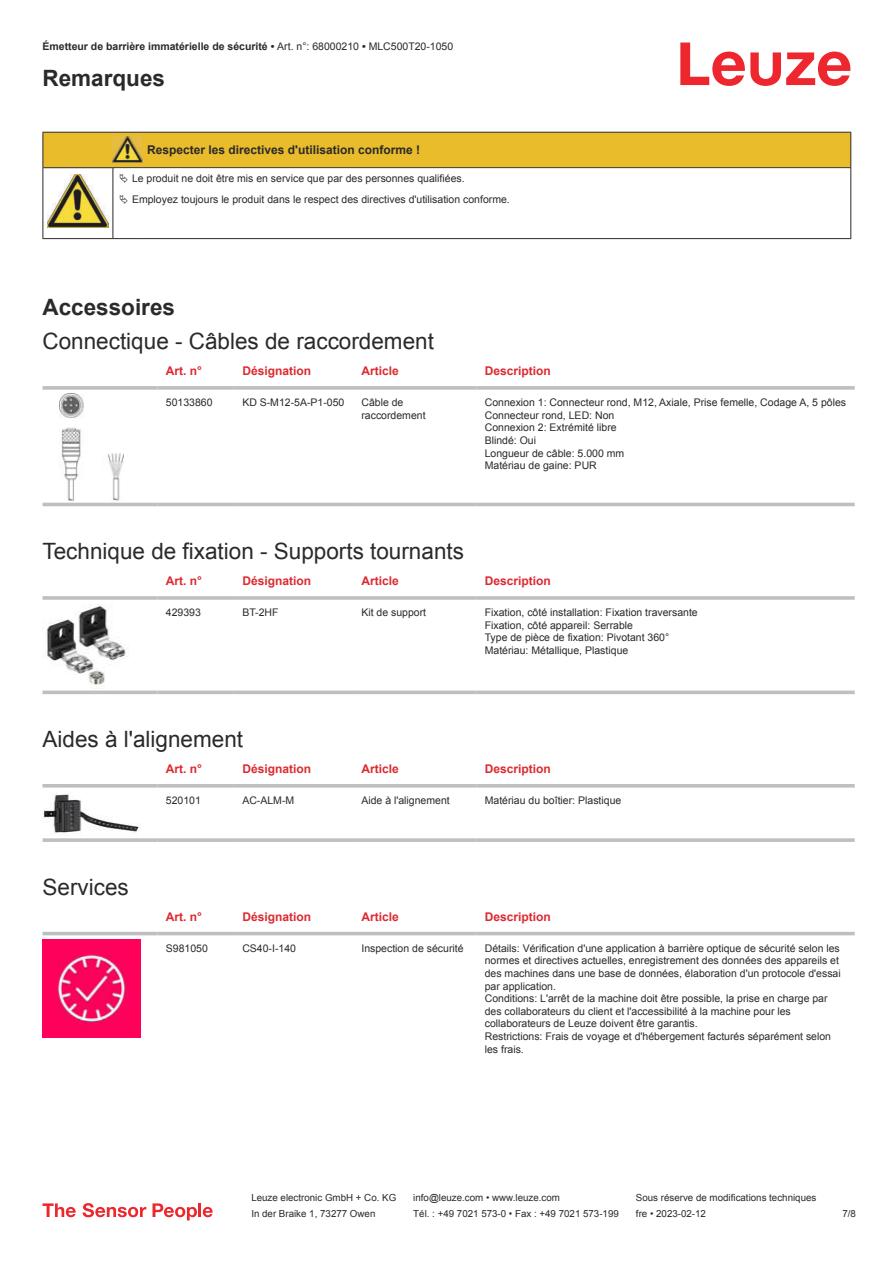
<style>
.page{position:relative;width:893px;height:1263px;background:#fff}
.page>*{position:absolute;margin:0;border:0;box-sizing:border-box;transform-origin:0 0}
.t1{font:22.5px "Arial";color:#2b292a}
.t2{font:700 22.5px "Arial";color:#2b292a}
.t3{font:700 12px "Arial";color:#db2a30}
.t4{font:700 12px "Arial";color:#2b292a}
.t5{font:10.5px/12.6px "Arial";color:#2b292a}
.t6{font:700 10.5px "Arial";color:#2b292a}
.t7{font:9.75px "Arial";color:#2b292a}
.s1{font-weight:400}
</style>
<div class="page">
<svg style="left:680px;top:43px;width:170px;height:43px"></svg>
<svg style="left:43px;top:393px;width:812px;height:114px"></svg>
<svg style="left:43px;top:386px;width:114px;height:4px"></svg>
<svg style="left:157px;top:386px;width:77px;height:4px"></svg>
<svg style="left:234px;top:386px;width:119px;height:4px"></svg>
<svg style="left:353px;top:386px;width:123px;height:4px"></svg>
<svg style="left:476px;top:386px;width:379px;height:4px;background:#c3c5c7"></svg>
<hr style="left:43px;top:503px;width:114px;height:3px;background:#bdbfc1">
<hr style="left:157px;top:503px;width:77px;height:3px;background:#bdbfc1">
<hr style="left:234px;top:503px;width:119px;height:3px;background:#bdbfc1">
<hr style="left:353px;top:503px;width:123px;height:3px;background:#bdbfc1">
<hr style="left:476px;top:503px;width:379px;height:3px;background:#bdbfc1">
<img style="left:59px;top:394px;width:65px;height:106px">
<hr style="left:43px;top:596px;width:114px;height:4px;background:#bdbfc1">
<hr style="left:157px;top:596px;width:77px;height:4px;background:#c7c9ca">
<hr style="left:234px;top:596px;width:119px;height:4px;background:#bdbfc1">
<hr style="left:353px;top:596px;width:123px;height:4px;background:#bdbfc1">
<hr style="left:476px;top:596px;width:379px;height:4px;background:#c7c9ca">
<svg style="left:43px;top:690px;width:114px;height:4px"></svg>
<svg style="left:157px;top:690px;width:77px;height:4px"></svg>
<svg style="left:234px;top:690px;width:119px;height:4px"></svg>
<svg style="left:353px;top:690px;width:123px;height:4px"></svg>
<svg style="left:476px;top:690px;width:379px;height:4px;background:#c6c8c9"></svg>
<img style="left:43px;top:604px;width:86px;height:81px">
<svg style="left:43px;top:784px;width:114px;height:4px"></svg>
<svg style="left:157px;top:784px;width:77px;height:4px"></svg>
<svg style="left:234px;top:784px;width:119px;height:4px"></svg>
<svg style="left:353px;top:784px;width:123px;height:4px"></svg>
<svg style="left:476px;top:784px;width:379px;height:4px;background:#c3c5c7"></svg>
<svg style="left:43px;top:838px;width:114px;height:4px"></svg>
<svg style="left:157px;top:838px;width:77px;height:4px"></svg>
<svg style="left:234px;top:838px;width:119px;height:4px"></svg>
<svg style="left:353px;top:838px;width:123px;height:4px"></svg>
<svg style="left:476px;top:838px;width:379px;height:4px;background:#c3c5c7"></svg>
<img style="left:43px;top:794px;width:97px;height:40px">
<svg style="left:43px;top:931px;width:812px;height:107px"></svg>
<hr style="left:43px;top:932px;width:114px;height:3px;background:#bdbfc1">
<hr style="left:157px;top:932px;width:77px;height:3px;background:#bdbfc1">
<hr style="left:234px;top:932px;width:119px;height:3px;background:#bdbfc1">
<hr style="left:353px;top:932px;width:123px;height:3px;background:#bdbfc1">
<hr style="left:476px;top:932px;width:379px;height:3px;background:#bdbfc1">
<img style="left:43px;top:940px;width:97px;height:97px">
<svg style="left:43px;top:1203px;width:33px;height:14px"></svg>
<svg style="left:83px;top:1203px;width:63px;height:14px"></svg>
<svg style="left:153px;top:1203px;width:44px;height:17px"></svg>
<hr style="left:198px;top:1203px;width:3px;height:14px;background:#ed272d">
<svg style="left:203px;top:1207px;width:10px;height:10px"></svg>
<hr style="left:43px;top:168px;width:1px;height:66px;background:#2b292a">
<hr style="left:113px;top:168px;width:1px;height:66px;background:#2b292a">
<hr style="left:850px;top:168px;width:1px;height:66px;background:#2b292a">
<hr style="left:43px;top:238px;width:70px;height:1px;background:#2b292a">
<hr style="left:113px;top:238px;width:30px;height:1px;background:#2b292a">
<hr style="left:143px;top:238px;width:708px;height:1px;background:#2b292a">
<img style="left:47px;top:209px;width:61px;height:19px">
<svg style="left:43px;top:132px;width:808px;height:77px"></svg>
<p class="t6" style="left:43px;top:43px;width:412px">Émetteur de barrière immatérielle de sécurité • <span class="s1">Art. n°: 68000210</span> • <span class="s1">MLC500T20-1050</span></p>
<h1 class="t2" style="left:43px;top:70px;width:124px">Remarques</h1>
<p class="t4" style="left:147px;top:145px;width:274px">Respecter les directives d'utilisation conforme !</p>
<p class="t5" style="left:132px;top:170px;width:379px;line-height:20.2px">Le produit ne doit être mis en service que par des personnes qualifiées.<br>Employez toujours le produit dans le respect des directives d'utilisation conforme.</p>
<h1 class="t2" style="left:43px;top:299px;width:134px">Accessoires</h1>
<h1 class="t1" style="left:43px;top:333px;width:393px">Connectique - Câbles de raccordement</h1>
<p class="t3" style="left:166px;top:366px;width:38px">Art. n°</p>
<p class="t3" style="left:242px;top:366px;width:70px">Désignation</p>
<p class="t3" style="left:361px;top:366px;width:39px">Article</p>
<p class="t3" style="left:485px;top:366px;width:68px">Description</p>
<p class="t5" style="left:166px;top:397px;width:48px">50133860</p>
<p class="t5" style="left:242px;top:397px;width:104px">KD S-M12-5A-P1- 050</p>
<p class="t5" style="left:361px;top:397px;width:66px">Câble de raccordement</p>
<p class="t5" style="left:485px;top:397px;width:363px">Connexion 1: Connecteur rond, M12, Axiale, Prise femelle, Codage A, 5 pôles<br>Connecteur rond, LED: Non<br>Connexion 2: Extrémité libre<br>Blindé: Oui<br>Longueur de câble: 5.000 mm<br>Matériau de gaine: PUR</p>
<h1 class="t1" style="left:43px;top:543px;width:423px">Technique de fixation - Supports tournants</h1>
<p class="t3" style="left:166px;top:577px;width:38px">Art. n°</p>
<p class="t3" style="left:242px;top:577px;width:70px">Désignation</p>
<p class="t3" style="left:361px;top:577px;width:39px">Article</p>
<p class="t3" style="left:485px;top:577px;width:68px">Description</p>
<p class="t5" style="left:166px;top:607px;width:37px">429393</p>
<p class="t5" style="left:242px;top:607px;width:38px">BT-2HF</p>
<p class="t5" style="left:361px;top:607px;width:66px">Kit de support</p>
<p class="t5" style="left:485px;top:607px;width:215px">Fixation, côté installation: Fixation traversante Fixation, côté appareil: Serrable<br>Type de pièce de fixation: Pivotant 360° Matériau: Métallique, Plastique</p>
<h1 class="t1" style="left:43px;top:730px;width:202px">Aides à l'alignement</h1>
<p class="t3" style="left:166px;top:764px;width:38px">Art. n°</p>
<p class="t3" style="left:242px;top:764px;width:70px">Désignation</p>
<p class="t3" style="left:361px;top:764px;width:39px">Article</p>
<p class="t3" style="left:485px;top:764px;width:68px">Description</p>
<p class="t5" style="left:166px;top:795px;width:37px">520101</p>
<p class="t5" style="left:242px;top:795px;width:53px">AC-ALM-M</p>
<p class="t5" style="left:361px;top:795px;width:90px">Aide à l'alignement</p>
<p class="t5" style="left:485px;top:795px;width:138px">Matériau du boîtier: Plastique</p>
<h1 class="t1" style="left:43px;top:878px;width:88px">Services</h1>
<p class="t3" style="left:166px;top:912px;width:38px">Art. n°</p>
<p class="t3" style="left:242px;top:912px;width:70px">Désignation</p>
<p class="t3" style="left:361px;top:912px;width:39px">Article</p>
<p class="t3" style="left:485px;top:912px;width:68px">Description</p>
<p class="t5" style="left:166px;top:943px;width:44px">S981050</p>
<p class="t5" style="left:242px;top:943px;width:55px">CS40-I-140</p>
<p class="t5" style="left:361px;top:943px;width:104px">Inspection de sécurité</p>
<p class="t5" style="left:485px;top:943px;width:357px">Détails: Vérification d'une application à barrière optique de sécurité selon les normes et directives actuelles, enregistrement des données des appareils et des machines dans une base de données, élaboration d'un protocole d'essai par application.<br>Conditions: L'arrêt de la machine doit être possible, la prise en charge par des collaborateurs du client et l'accessibilité à la machine pour les collaborateurs de Leuze doivent être garantis.<br>Restrictions: Frais de voyage et d'hébergement facturés séparément selon les frais.</p>
<p class="t7" style="left:251px;top:1194px;width:146px">Leuze electronic GmbH + Co. KG</p>
<p class="t7" style="left:413px;top:1194px;width:148px">info@leuze.com • www.leuze.com</p>
<p class="t7" style="left:636px;top:1194px;width:182px">Sous réserve de modifications techniques</p>
<p class="t7" style="left:251px;top:1210px;width:126px">In der Braike 1, 73277 Owen</p>
<p class="t7" style="left:413px;top:1210px;width:207px">Tél. : +49 7021 573-0 • Fax : +49 7021 573-199</p>
<p class="t7" style="left:636px;top:1210px;width:72px">fre • 2023-02-12</p>
<p class="t7" style="left:842px;top:1210px;width:15px">7 /8</p>
</div>
